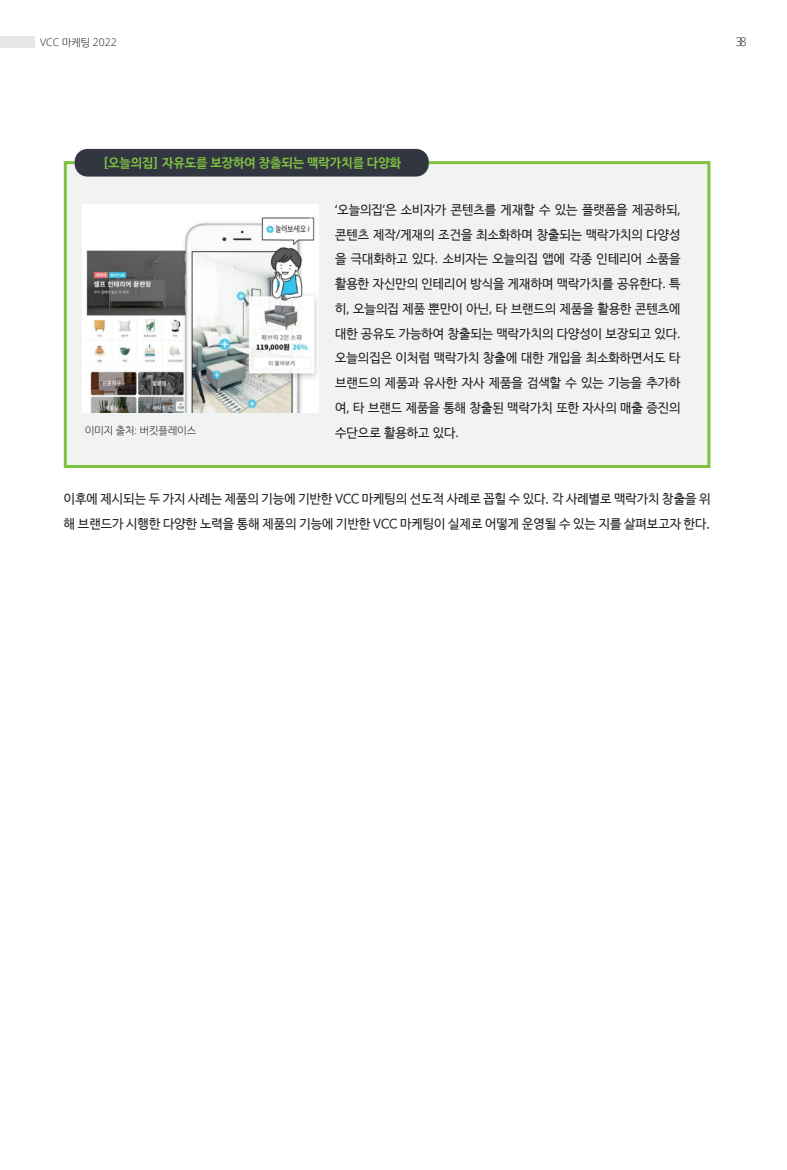
<style>
.page{position:relative;width:787px;height:1170px;background:#fff}
.page>*{position:absolute;margin:0;border:0;box-sizing:border-box;transform-origin:0 0}
.t1{font:12.75px/24.8px "Nanum Barun Gothic";color:#231f20}
.t2{font:700 12.75px "Nanum Barun Gothic";color:#7fc241}
.t3{font:300 12px "Open Sans";color:#231f20}
.t4{font:300 10.5px "Nanum Barun Gothic";color:#231f20}
.t5{font:300 10.5px "Open Sans";color:#231f20}
.s1{font-family:"Nanum Barun Gothic"}
.s2{font-family:"Open Sans"}
</style>
<div class="page">
<div style="left:0;top:36px;width:35px;height:12px;background:#e6e7e6"></div>
<div style="left:64px;top:161px;width:646px;height:307px;background:#f1f2f2;border:3px solid #7fc241"></div>
<div style="left:75px;top:149px;width:354px;height:27px;background:#323640;border-radius:13px"></div>
<img style="left:82px;top:204px;width:236px;height:208px">
<p class="t5" style="left:40px;top:35px;width:78px">VCC <span class="s1">마케팅</span> 2022</p>
<p class="t3" style="left:735px;top:34px;width:13px">38</p>
<p class="t2" style="left:102px;top:156px;width:300px">[오늘의집] 자유도를 보장하여 창출되는 맥락가치를 다양화</p>
<p class="t4" style="left:85px;top:425px;width:112px">이미지 출처<span class="s2">:</span> 버킷플레이스</p>
<p class="t1" style="left:335px;top:198px;width:347px;text-align:justify"><span class="s2">‘</span>오늘의집<span class="s2">’</span>은 소비자가 콘텐츠를 게재할 수 있는 플랫폼을 제공하되<span class="s2">, </span>콘텐츠 제작<span class="s2">/</span>게재의 조건을 최소화하며 창출되는 맥락가치의 다양성 을 극대화하고 있다<span class="s2">.</span> 소비자는 오늘의집 앱에 각종 인테리어 소품을 활용한 자신만의 인테리어 방식을 게재하며 맥락가치를 공유한다<span class="s2">.</span> 특 히<span class="s2">,</span> 오늘의집 제품 뿐만이 아닌<span class="s2">,</span> 타 브랜드의 제품을 활용한 콘텐츠에 대한 공유도 가능하여 창출되는 맥락가치의 다양성이 보장되고 있다<span class="s2">. </span>오늘의집은 이처럼 맥락가치 창출에 대한 개입을 최소화하면서도 타 브랜드의 제품과 유사한 자사 제품을 검색할 수 있는 기능을 추가하 여<span class="s2">,</span> 타 브랜드 제품을 통해 창출된 맥락가치 또한 자사의 매출 증진의 수단으로 활용하고 있다<span class="s2">.</span></p>
<p class="t1" style="left:64px;top:487px;width:648px">이후에 제시되는 두 가지 사례는 제품의 기능에 기반한 VCC 마케팅의 선도적 사례로 꼽힐 수 있다. 각 사례별로 맥락가치 창출을 위 해 브랜드가 시행한 다양한 노력을 통해 제품의 기능에 기반한 VCC 마케팅이 실제로 어떻게 운영될 수 있는 지를 살펴보고자 한다.</p>
</div>
